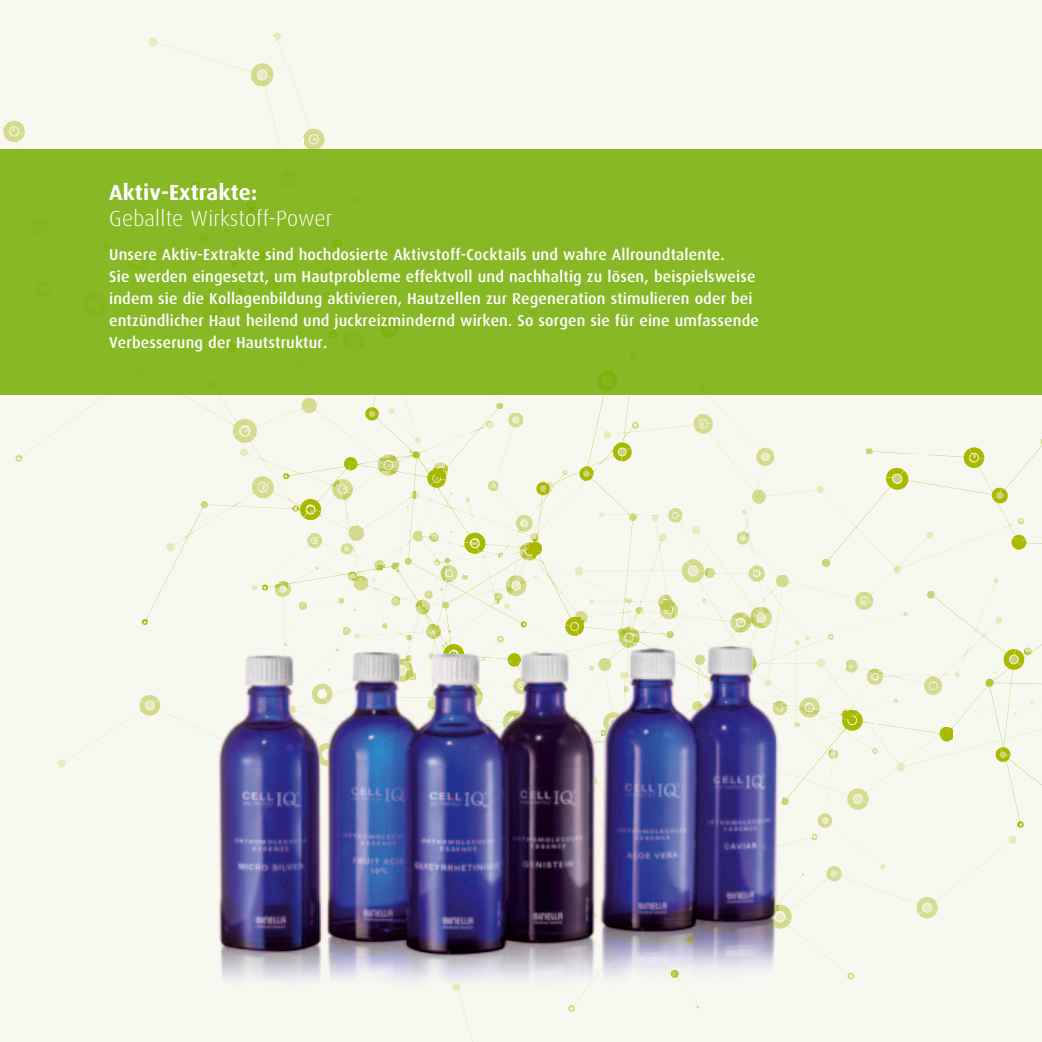
<style>
.page{position:relative;width:1042px;height:1042px;background:#f7f9f0}
.page>*{position:absolute;margin:0;border:0;box-sizing:border-box;transform-origin:0 0}
.t1{font:300 21.88px "Dax";letter-spacing:.01em;color:#fff}
.t2{font:700 21.88px "Dax";color:#fff}
.t3{font:500 15.75px/21.9px "Dax";letter-spacing:.01em;color:#fff}
</style>
<div class="page">
<svg style="left:58px;top:695px;width:115px;height:72px"></svg>
<svg style="left:916px;top:897px;width:22px;height:21px"></svg>
<svg style="left:847px;top:973px;width:7px;height:6px"></svg>
<svg style="left:279px;top:465px;width:36px;height:90px"></svg>
<svg style="left:283px;top:473px;width:7px;height:6px"></svg>
<svg style="left:299px;top:498px;width:16px;height:23px"></svg>
<svg style="left:141px;top:619px;width:7px;height:6px"></svg>
<svg style="left:315px;top:394px;width:115px;height:161px"></svg>
<svg style="left:227px;top:394px;width:182px;height:54px"></svg>
<svg style="left:430px;top:394px;width:612px;height:434px"></svg>
<img style="left:369px;top:403px;width:168px;height:152px">
<img style="left:406px;top:413px;width:427px;height:258px">
<img style="left:0;top:33px;width:310px;height:116px">
<img style="left:834px;top:448px;width:208px;height:294px">
<div style="left:0;top:149px;width:1042px;height:245px;background:#87b826"></div>
<img style="left:173px;top:555px;width:650px;height:487px">
<img style="left:328px;top:646px;width:448px;height:285px">
<h1 class="t2" style="left:109px;top:180px;width:149px">Aktiv-Extrakte:</h1>
<h1 class="t1" style="left:109px;top:206px;width:225px">Geballte Wirkstoff-Power</h1>
<p class="t3" style="left:109px;top:244px;width:651px">Unsere Aktiv-Extrakte sind hochdosierte Aktivstoff-Cocktails und wahre Allroundtalente.<br>Sie werden eingesetzt, um Hautprobleme effektvoll und nachhaltig zu lösen, beispielsweise indem sie die Kollagenbildung aktivieren, Hautzellen zur Regeneration stimulieren oder bei entzündlicher Haut heilend und juckreizmindernd wirken. So sorgen sie für eine umfassende Verbesserung der Hautstruktur.</p>
</div>
